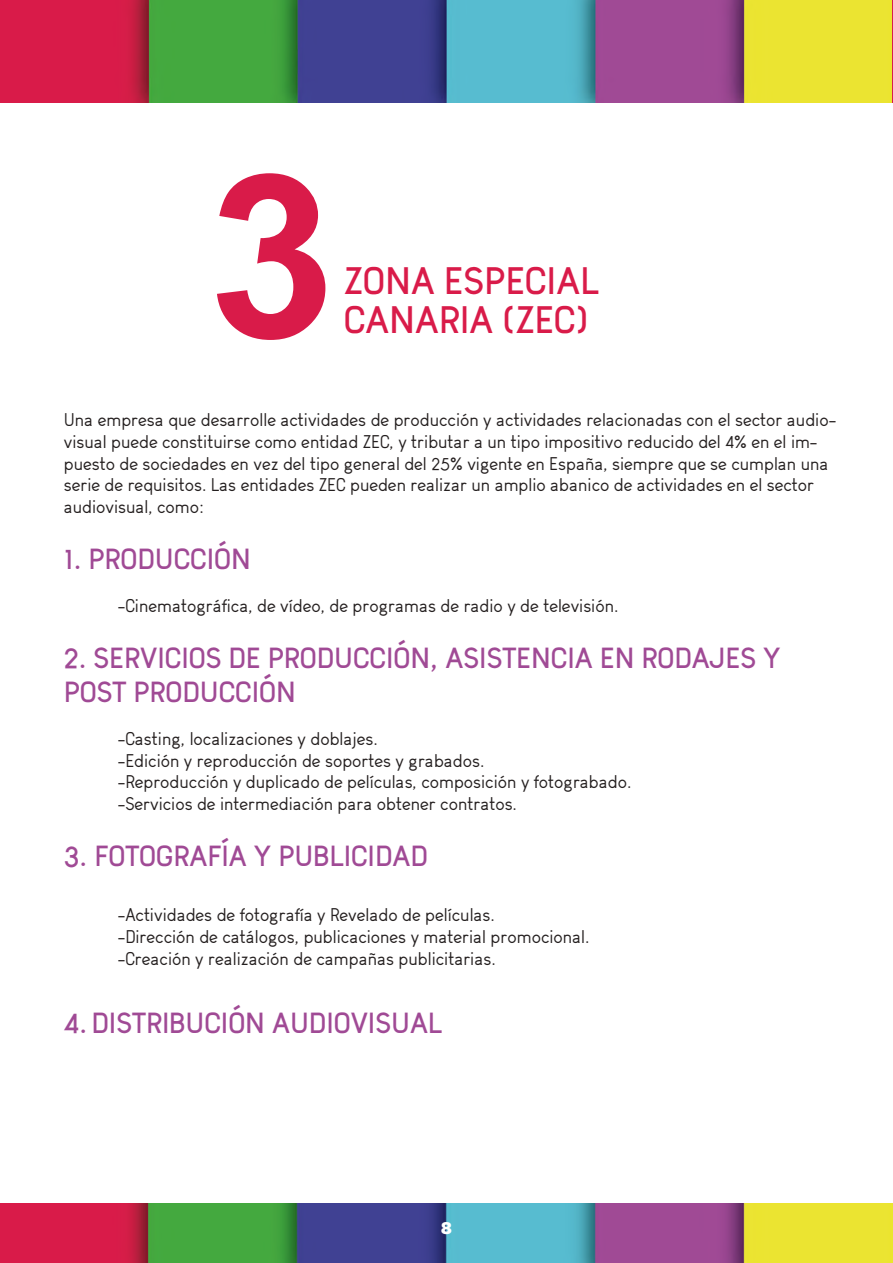
<style>
.page{position:relative;width:893px;height:1263px;background:#fff}
.page>*{position:absolute;margin:0;border:0;box-sizing:border-box;transform-origin:0 0}
.t1{font:700 228px "Arial";color:#d91b49}
.t2{font:700 37.5px "Arvin";color:#d91b49}
.t3{font:700 28.5px/34.2px "Arvin";color:#a04a95}
.t4{font:18px/21.6px "Arvin";color:#241f1f}
.t5{font:800 18px "Work Sans";color:#fff}
</style>
<div class="page">
<img style="left:0;top:0;width:893px;height:103px">
<img style="left:0;top:1203px;width:893px;height:60px">
<h1 class="t1" style="left:208px;top:96px;width:128px">3</h1>
<h2 class="t2" style="left:344px;top:257px;width:256px">ZONA ESPECIAL</h2>
<h2 class="t2" style="left:344px;top:296px;width:246px">CANARIA (ZEC)</h2>
<p class="t4" style="left:64px;top:409px;width:774px">Una empresa que desarrolle actividades de producción y actividades relacionadas con el sector audio&shy;visual puede constituirse como entidad ZEC, y tributar a un tipo impositivo reducido del 4% en el im&shy;puesto de sociedades en vez del tipo general del 25% vigente en España, siempre que se cumplan una serie de requisitos. Las entidades ZEC pueden realizar un amplio abanico de actividades en el sector audiovisual, como:</p>
<h3 class="t3" style="left:64px;top:541px;width:189px">1. PRODUCCIÓN</h3>
<p class="t4" style="left:118px;top:595px;width:502px">-Cinematográfica, de vídeo, de programas de radio y de televisión.</p>
<h3 class="t3" style="left:64px;top:640px;width:718px">2. SERVICIOS DE PRODUCCIÓN, ASISTENCIA EN RODAJES Y<br>POST PRODUCCIÓN</h3>
<p class="t4" style="left:118px;top:728px;width:515px">-Casting, localizaciones y doblajes.<br>-Edición y reproducción de soportes y grabados.<br>-Reproducción y duplicado de películas, composición y fotograbado. -Servicios de intermediación para obtener contratos.</p>
<h3 class="t3" style="left:64px;top:838px;width:365px">3. FOTOGRAFÍA Y PUBLICIDAD</h3>
<p class="t4" style="left:118px;top:904px;width:473px">-Actividades de fotografía y Revelado de películas.<br>-Dirección de catálogos, publicaciones y material promocional. -Creación y realización de campañas publicitarias.</p>
<h3 class="t3" style="left:64px;top:1005px;width:380px">4. DISTRIBUCIÓN AUDIOVISUAL</h3>
<p class="t5" style="left:441px;top:1214px;width:13px">8</p>
</div>
